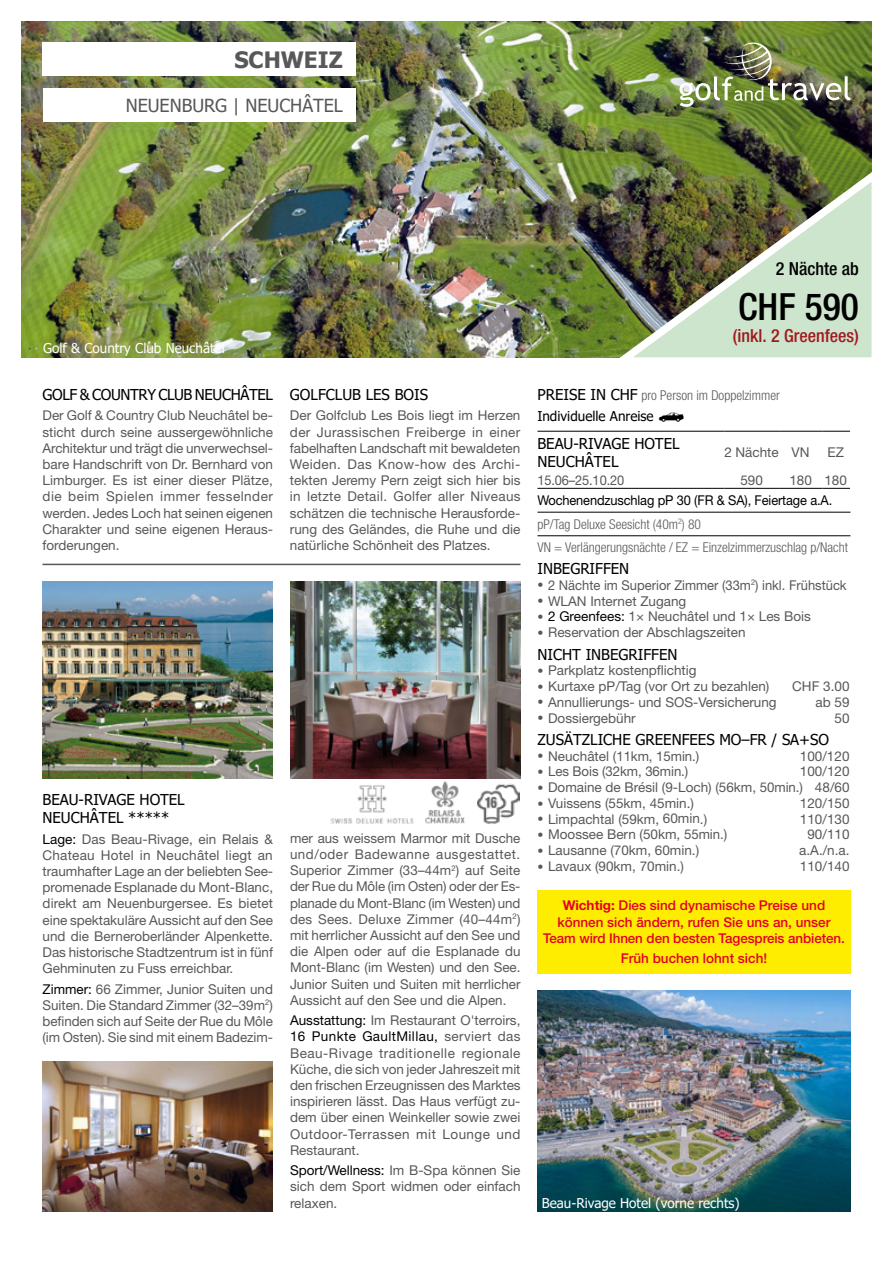
<style>
.page{position:relative;width:893px;height:1263px;background:#fff}
.page>*{position:absolute;margin:0;border:0;box-sizing:border-box;transform-origin:0 0}
.t1{font:500 condensed 37.5px "Helvetica Neue LT Pro";color:#000}
.t2{font:700 22.5px "Tahoma";color:#58585a}
.t3{font:18px "Tahoma";color:#58585a}
.t4{font:500 condensed 18px "Helvetica Neue LT Pro";color:#a0191f}
.t5{font:500 condensed 18px "Helvetica Neue LT Pro";color:#000}
.t6{font:15px/18px "Tahoma";color:#000}
.t7{font:15px "Tahoma";letter-spacing:-.025em;color:#000}
.t8{font:13.5px/16.2px "Helvetica Neue LT Pro";color:#58585a;text-align:justify}
.t9{font:300 condensed 13.5px/23.5px "Helvetica Neue LT Pro";color:#58585a}
.t10{font:500 13.5px/16.2px "Helvetica Neue LT Pro";color:#e20026;text-align:center}
.t11{font:13.5px "Tahoma";color:#fff}
.t12{font:13.5px "Helvetica Neue LT Pro";color:#58585a;scale:.96 1}
.t13{font:13.5px "Tahoma";color:#000}
.t14{font:13.5px "Helvetica Neue LT Pro";color:#58585a;scale:.95 1}
.s1{color:#000}
.s2{font-family:"Tahoma";font-weight:400;font-stretch:normal;font-size:15px;color:#000}
.s3{font-family:"Transportation";font-size:27px}
.s4{font-weight:400;font-stretch:normal;color:#000}
.s5{font-size:12px}
.s6{font-weight:700}
</style>
<div class="page">
<hr style="left:43px;top:564px;width:477px;height:1px;background:#58585a">
<img style="left:21px;top:21px;width:851px;height:336px">
<img style="left:42px;top:581px;width:231px;height:197px">
<img style="left:43px;top:1061px;width:230px;height:151px">
<img style="left:290px;top:581px;width:230px;height:197px">
<img style="left:611px;top:159px;width:261px;height:199px">
<div style="left:42px;top:43px;width:313px;height:33px;background:#fff"></div>
<div style="left:43px;top:89px;width:312px;height:33px;background:#fff"></div>
<img style="left:679px;top:43px;width:171px;height:63px">
<hr style="left:537px;top:488px;width:188px;height:1px;background:#000">
<hr style="left:725px;top:488px;width:55px;height:1px;background:#000">
<hr style="left:780px;top:488px;width:42px;height:1px;background:#000">
<svg style="left:822px;top:488px;width:28px;height:1px"></svg>
<hr style="left:537px;top:431px;width:188px;height:1px;background:#000">
<hr style="left:725px;top:431px;width:55px;height:1px;background:#000">
<hr style="left:780px;top:431px;width:42px;height:1px;background:#000">
<svg style="left:822px;top:431px;width:28px;height:1px"></svg>
<hr style="left:537px;top:512px;width:313px;height:1px;background:#000">
<hr style="left:537px;top:535px;width:313px;height:1px;background:#000">
<img style="left:330px;top:785px;width:84px;height:39px">
<img style="left:425px;top:781px;width:40px;height:43px">
<img style="left:477px;top:783px;width:42px;height:41px">
<div style="left:537px;top:890px;width:313px;height:83px;background:#ffed00"></div>
<img style="left:537px;top:990px;width:313px;height:222px">
<h2 class="t2" style="left:234px;top:44px;width:110px">SCHWEIZ</h2>
<h3 class="t3" style="left:126px;top:94px;width:219px">NEUENBURG | NEUCHÂTEL</h3>
<p class="t11" style="left:43px;top:339px;width:183px">Golf &amp; Country Club Neuchâtel</p>
<p class="t7" style="left:43px;top:384px;width:232px">GOLF &amp; COUNTRY CLUB NEUCHÂTEL</p>
<p class="t8" style="left:43px;top:407px;width:232px">Der Golf &amp; Country Club Neuchâtel be&shy;sticht durch seine aussergewöhnliche Architektur und trägt die unverwechsel&shy;bare Handschrift von Dr. Bernhard von Limburger. Es ist einer dieser Plätze, die beim Spielen immer fesselnder werden. Jedes Loch hat seinen eigenen Charakter und seine eigenen Heraus&shy;forderungen.</p>
<p class="t6" style="left:290px;top:386px;width:140px">GOLFCLUB LES BOIS</p>
<p class="t8" style="left:290px;top:407px;width:232px">Der Golfclub Les Bois liegt im Herzen der Jurassischen Freiberge in einer fabelhaften Landschaft mit bewaldeten Weiden. Das Know-how des Archi&shy;tekten Jeremy Pern zeigt sich hier bis in letzte Detail. Golfer aller Niveaus schätzen die technische Herausforde&shy;rung des Geländes, die Ruhe und die natürliche Schönheit des Platzes.</p>
<p class="t6" style="left:43px;top:791px;width:144px">BEAU-RIVAGE HOTEL<br>NEUCHÂTEL *****</p>
<p class="t8" style="left:43px;top:830px;width:232px"><span class="s1">Lage:</span> Das Beau-Rivage, ein Relais &amp; Chateau Hotel in Neuchâtel liegt an traumhafter Lage an der beliebten See&shy;promenade Esplanade du Mont-Blanc, direkt am Neuenburgersee. Es bietet eine spektakuläre Aussicht auf den See und die Berneroberländer Alpenkette.<br>Das historische Stadtzentrum ist in fünf Gehminuten zu Fuss erreichbar.</p>
<p class="t8" style="left:43px;top:980px;width:232px"><span class="s1">Zimmer:</span> 66 Zimmer, Junior Suiten und Suiten. Die Standard Zimmer (32–39m<sup>2</sup>) befinden sich auf Seite der Rue du Môle (im Osten). Sie sind mit einem Badezim-</p>
<p class="t8" style="left:290px;top:829px;width:232px">mer aus weissem Marmor mit Dusche und/oder Badewanne ausgestattet.<br>Superior Zimmer (33–44m<sup>2</sup>) auf Seite der Rue du Môle (im Osten) oder der Es&shy;planade du Mont-Blanc (im Westen) und des Sees. Deluxe Zimmer (40–44m<sup>2</sup>) mit herrlicher Aussicht auf den See und die Alpen oder auf die Esplanade du Mont-Blanc (im Westen) und den See.<br>Junior Suiten und Suiten mit herrlicher Aussicht auf den See und die Alpen.</p>
<p class="t8" style="left:290px;top:1012px;width:232px"><span class="s1">Ausstattung:</span> Im Restaurant O'terroirs, <span class="s1">16 Punkte GaultMillau,</span> serviert das Beau-Rivage traditionelle regionale Küche, die sich von jeder Jahreszeit mit den frischen Erzeugnissen des Marktes inspirieren lässt. Das Haus verfügt zu&shy;dem über einen Weinkeller sowie zwei Outdoor-Terrassen mit Lounge und Restaurant.</p>
<p class="t8" style="left:290px;top:1162px;width:232px"><span class="s1">Sport/Wellness:</span> Im B-Spa können Sie sich dem Sport widmen oder einfach relaxen.</p>
<h3 class="t5" style="left:776px;top:258px;width:84px">2 Nächte ab</h3>
<h1 class="t1" style="left:738px;top:284px;width:122px">CHF 590</h1>
<h3 class="t4" style="left:733px;top:325px;width:127px">(inkl. 2 Greenfees)</h3>
<p class="t9" style="left:537px;top:383px;width:244px"><span class="s2">PREISE IN CHF</span> pro Person im Doppelzimmer</p>
<p class="t13" style="left:537px;top:407px;width:149px">Individuelle Anreise <span class="s3">P</span></p>
<p class="t6" style="left:537px;top:435px;width:144px">BEAU-RIVAGE HOTEL<br>NEUCHÂTEL</p>
<p class="t8" style="left:725px;top:444px;width:86px">2 Nächte VN</p>
<p class="t8" style="left:827px;top:444px;width:18px">EZ</p>
<p class="t14" style="left:537px;top:471px;width:93px">15.06–25.10.20</p>
<p class="t8" style="left:740px;top:471px;width:24px">590</p>
<p class="t8" style="left:789px;top:471px;width:59px">180 180</p>
<p class="t9" style="left:537px;top:488px;width:312px"><span class="s4">Wochenendzuschlag pP 30 (FR &amp; SA), Feiertage a.A. </span>pP/Tag Deluxe Seesicht (40m<sup>2</sup>) 80<br>VN = Verlängerungsnächte / EZ = Einzelzimmerzuschlag p/Nacht</p>
<p class="t6" style="left:537px;top:560px;width:93px">INBEGRIFFEN</p>
<p class="t12" style="left:537px;top:577px;width:324px"><span class="s5">•</span> 2 Nächte im Superior Zimmer (33m<sup>2</sup>) inkl. Frühstück</p>
<p class="t8" style="left:537px;top:592px;width:150px"><span class="s5">•</span> WLAN Internet Zugang</p>
<p class="t8" style="left:537px;top:608px;width:275px"><span class="s5">•</span> <span class="s1">2 Greenfees:</span> 1× Neuchâtel und 1× Les Bois</p>
<p class="t8" style="left:537px;top:624px;width:210px"><span class="s5">•</span> Reservation der Abschlagszeiten</p>
<p class="t6" style="left:537px;top:646px;width:142px">NICHT INBEGRIFFEN</p>
<p class="t8" style="left:537px;top:662px;width:161px"><span class="s5">•</span> Parkplatz kostenpflichtig</p>
<p class="t8" style="left:537px;top:678px;width:233px"><span class="s5">•</span> Kurtaxe pP/Tag (vor Ort zu bezahlen)</p>
<p class="t8" style="left:792px;top:678px;width:59px">CHF 3.00</p>
<p class="t8" style="left:537px;top:693px;width:241px"><span class="s5">•</span> Annullierungs- und SOS-Versicherung</p>
<p class="t8" style="left:815px;top:693px;width:36px">ab 59</p>
<p class="t8" style="left:537px;top:709px;width:100px"><span class="s5">•</span> Dossiergebühr</p>
<p class="t8" style="left:834px;top:709px;width:17px">50</p>
<p class="t6" style="left:537px;top:731px;width:293px">ZUSÄTZLICHE GREENFEES MO–FR / SA+SO</p>
<p class="t8" style="left:537px;top:747px;width:163px"><span class="s5">•</span> Neuchâtel (11km, 15min.)</p>
<p class="t8" style="left:800px;top:747px;width:51px">100/120</p>
<p class="t8" style="left:537px;top:763px;width:152px"><span class="s5">•</span> Les Bois (32km, 36min.)</p>
<p class="t8" style="left:800px;top:763px;width:51px">100/120</p>
<p class="t8" style="left:537px;top:779px;width:314px"><span class="s5">•</span> Domaine de Brésil (9-Loch) (56km, 50min.) 48/60</p>
<p class="t8" style="left:537px;top:795px;width:158px"><span class="s5">•</span> Vuissens (55km, 45min.)</p>
<p class="t8" style="left:800px;top:795px;width:51px">120/150</p>
<p class="t8" style="left:537px;top:810px;width:171px"><span class="s5">•</span> Limpachtal (59km, 60min.)</p>
<p class="t8" style="left:800px;top:810px;width:51px">110/130</p>
<p class="t8" style="left:537px;top:826px;width:191px"><span class="s5">•</span> Moossee Bern (50km, 55min.)</p>
<p class="t8" style="left:807px;top:826px;width:44px">90/110</p>
<p class="t8" style="left:537px;top:842px;width:163px"><span class="s5">•</span> Lausanne (70km, 60min.)</p>
<p class="t8" style="left:799px;top:842px;width:52px">a.A./n.a.</p>
<p class="t8" style="left:537px;top:857px;width:148px"><span class="s5">•</span> Lavaux (90km, 70min.)</p>
<p class="t8" style="left:800px;top:857px;width:51px">110/140</p>
<p class="t10" style="left:543px;top:897px;width:303px"><span class="s6">Wichtig:</span> Dies sind dynamische Preise und können sich ändern, rufen Sie uns an, unser<br>Team wird Ihnen den besten Tagespreis anbieten.</p>
<p class="t10" style="left:621px;top:950px;width:148px">Früh buchen lohnt sich!</p>
<p class="t11" style="left:542px;top:1194px;width:200px">Beau-Rivage Hotel (vorne rechts)</p>
</div>
